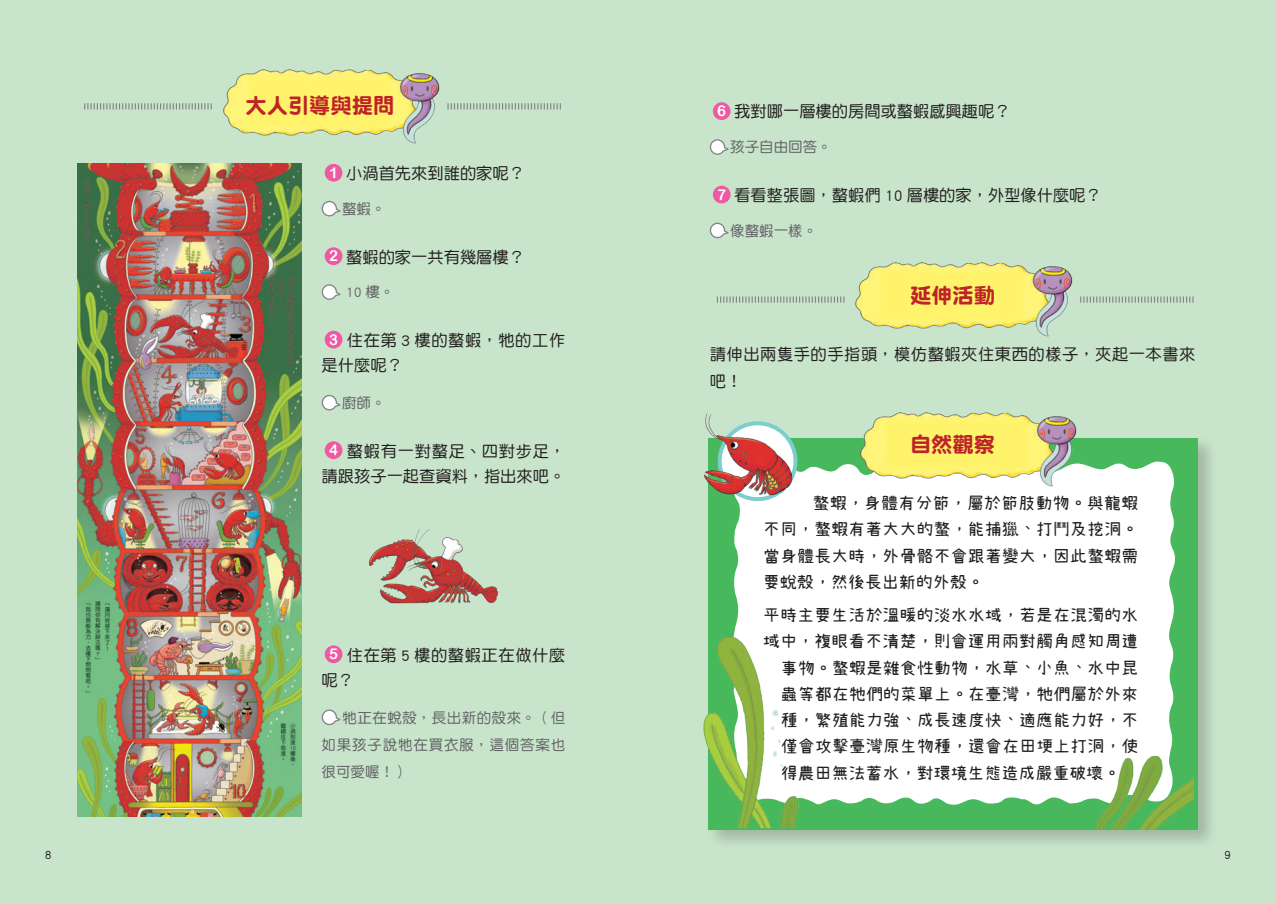
<style>
.page{position:relative;width:1276px;height:904px;background:#c8e5cb}
.page>*{position:absolute;margin:0;border:0;box-sizing:border-box;transform-origin:0 0}
.t1{font:21.25px "DF Yuan Std W9";color:#bd2327}
.t2{font:17.5px/26.2px "cjk Fonts";letter-spacing:-.025em;color:#231f20;text-align:justify}
.t3{font:16.25px/25.1px "DF Yuan Std W5";color:#231f20;text-align:center}
.t4{font:16.25px/25.1px "DF Yuan Std W5";letter-spacing:.035em;color:#231f20}
.t5{font:16.25px/25.1px "DF Yuan Std W5";letter-spacing:.04em;color:#231f20}
.t6{font:14.5px/27.2px "DF Yuan Std W5";letter-spacing:.03em;color:#636366;text-align:justify}
.t7{font:12.5px "DF Yuan Std W5";color:#231f20}
.s1{font-family:"Arial Rounded MT Bold";font-size:15px;color:#fff}
</style>
<div class="page">
<div style="left:705px;top:434px;width:513px;height:416px;background:#231f20;opacity:.23"></div>
<div style="left:709px;top:438px;width:489px;height:391px;background:#48b85c"></div>
<div style="left:734px;top:461px;width:441px;height:344px;background:#fff"></div>
<img style="left:223px;top:69px;width:228px;height:75px">
<img style="left:855px;top:262px;width:218px;height:75px">
<img style="left:853px;top:412px;width:235px;height:84px">
<svg style="left:84px;top:103px;width:128px;height:6px"></svg>
<svg style="left:717px;top:296px;width:127px;height:7px"></svg>
<svg style="left:447px;top:103px;width:114px;height:6px"></svg>
<svg style="left:1080px;top:296px;width:113px;height:7px"></svg>
<img style="left:703px;top:413px;width:95px;height:93px">
<img style="left:703px;top:631px;width:108px;height:197px">
<img style="left:1057px;top:720px;width:136px;height:109px">
<img style="left:78px;top:163px;width:223px;height:653px">
<div style="left:325px;top:164px;width:17px;height:18px;background:#ef59a1;border-radius:50%"></div>
<svg style="left:321px;top:200px;width:20px;height:17px"></svg>
<div style="left:325px;top:247px;width:17px;height:18px;background:#ef59a1;border-radius:50%"></div>
<svg style="left:321px;top:284px;width:20px;height:16px"></svg>
<div style="left:325px;top:331px;width:17px;height:17px;background:#ef59a1;border-radius:50%"></div>
<svg style="left:321px;top:394px;width:20px;height:17px"></svg>
<div style="left:325px;top:441px;width:17px;height:18px;background:#ef59a1;border-radius:50%"></div>
<div style="left:325px;top:645px;width:17px;height:18px;background:#ef59a1;border-radius:50%"></div>
<svg style="left:321px;top:709px;width:20px;height:16px"></svg>
<img style="left:368px;top:530px;width:131px;height:74px">
<div style="left:713px;top:102px;width:17px;height:18px;background:#ef59a1;border-radius:50%"></div>
<svg style="left:709px;top:139px;width:20px;height:16px"></svg>
<div style="left:713px;top:186px;width:17px;height:17px;background:#ef59a1;border-radius:50%"></div>
<svg style="left:709px;top:222px;width:20px;height:17px"></svg>
<p class="t1" style="left:245px;top:94px;width:150px">大人引導與提問</p>
<p class="t3" style="left:329px;top:160px;width:197px"><span class="s1">1</span> 小渦首先來到誰的家呢？</p>
<p class="t6" style="left:342px;top:195px;width:45px">螯蝦。</p>
<p class="t3" style="left:329px;top:244px;width:197px"><span class="s1">2</span> 螯蝦的家一共有幾層樓？</p>
<p class="t6" style="left:346px;top:278px;width:50px">10 樓。</p>
<p class="t5" style="left:322px;top:327px;width:245px;text-indent:8px"><span class="s1">3</span> 住在第 3 樓的螯蝦，牠的工作是什麼呢？</p>
<p class="t6" style="left:342px;top:389px;width:45px">廚師。</p>
<p class="t3" style="left:322px;top:438px;width:245px"><span class="s1">4</span> 螯蝦有一對螯足、四對步足，請跟孩子一起查資料，指出來吧。</p>
<p class="t4" style="left:322px;top:642px;width:245px;text-indent:7px"><span class="s1">5</span> 住在第 5 樓的螯蝦正在做什麼呢？</p>
<p class="t6" style="left:322px;top:703px;width:245px;text-indent:21px">牠正在蛻殼，長出新的殼來。（但如果孩子說牠在買衣服，這個答案也很可愛喔！）</p>
<p class="t3" style="left:717px;top:99px;width:295px"><span class="s1">6</span> 我對哪一層樓的房間或螯蝦感興趣呢？</p>
<p class="t6" style="left:730px;top:133px;width:103px">孩子自由回答。</p>
<p class="t3" style="left:717px;top:182px;width:386px"><span class="s1">7</span> 看看整張圖，螯蝦們 10 層樓的家，外型像什麼呢？</p>
<p class="t6" style="left:730px;top:217px;width:89px">像螯蝦一樣。</p>
<p class="t1" style="left:910px;top:284px;width:86px">延伸活動</p>
<p class="t4" style="left:710px;top:340px;width:487px;line-height:27.1px">請伸出兩隻手的手指頭，模仿螯蝦夾住東西的樣子，夾起一本書來吧！</p>
<p class="t1" style="left:910px;top:432px;width:86px">自然觀察</p>
<p class="t2" style="left:763px;top:491px;width:377px;text-indent:50px">螯蝦，身體有分節，屬於節肢動物。與龍蝦不同，螯蝦有著大大的螯，能捕獵、打鬥及挖洞。當身體長大時，外骨骼不會跟著變大，因此螯蝦需要蛻殼，然後長出新的外殼。</p>
<p class="t2" style="left:763px;top:603px;width:377px">平時主要生活於溫暖的淡水水域，若是在混濁的水</p>
<p class="t2" style="left:763px;top:629px;width:377px">域中，複眼看不清楚，則會運用兩對觸角感知周遭</p>
<p class="t2" style="left:780px;top:655px;width:359px">事物。螯蝦是雜食性動物，水草、小魚、水中昆</p>
<p class="t2" style="left:780px;top:682px;width:359px">蟲等都在牠們的菜單上。在臺灣，牠們屬於外來</p>
<p class="t2" style="left:780px;top:708px;width:359px">種，繁殖能力強、成長速度快、適應能力好，不</p>
<p class="t2" style="left:780px;top:734px;width:359px">僅會攻擊臺灣原生物種，還會在田埂上打洞，使</p>
<p class="t2" style="left:780px;top:760px;width:342px">得農田無法蓄水，對環境生態造成嚴重破壞。</p>
<p class="t7" style="left:45px;top:847px;width:8px">8</p>
<p class="t7" style="left:1224px;top:847px;width:8px">9</p>
</div>
